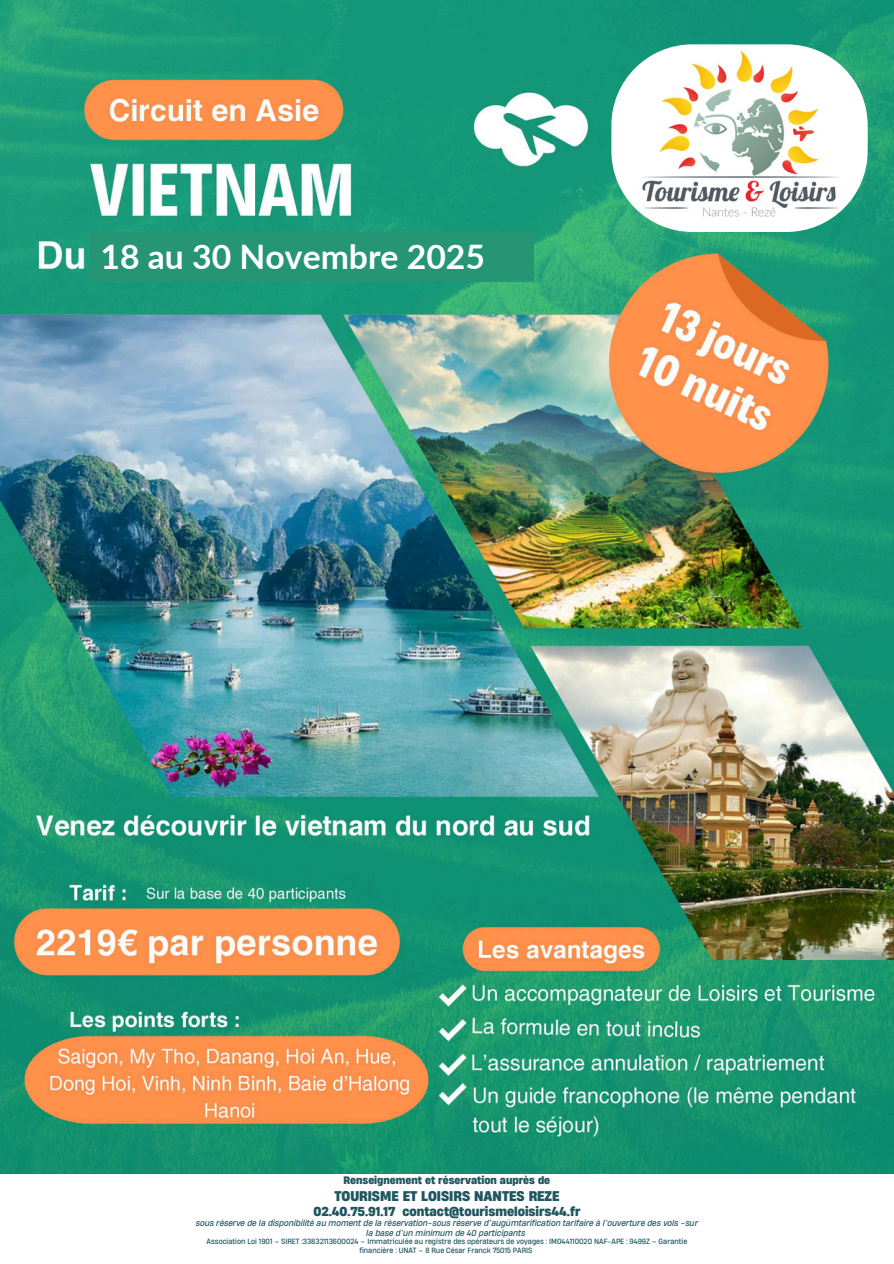
<style>
.page{position:relative;width:894px;height:1264px;background:#fff}
.page>*{position:absolute;margin:0;border:0;box-sizing:border-box;transform-origin:0 0}
.t1{font:700 33.75px "Lato";color:#fff}
.t2{font:700 13.2px "Heading Now 66";color:#20565f}
.t3{font:700 12.15px "Heading Now 66";color:#20565f}
.t4{font:700 10.2px "Heading Now 66";color:#20565f}
.t5{font:italic 8.1px/9.9px "Heading Now 64";color:#20565f;text-align:center}
.t6{font:7.2px/8.4px "Heading Now 64";color:#20565f;text-align:center}
</style>
<div class="page">
<img style="left:0;top:0;width:893px;height:1173px">
<img style="left:611px;top:44px;width:256px;height:188px;border-radius:81px">
<div style="left:89px;top:232px;width:444px;height:49px;background:#259573"></div>
<p class="t1" style="left:100px;top:235px;width:386px">18 au 30 Novembre 2025</p>
<p class="t4" style="left:343px;top:1173px;width:208px">Renseignement et réservation auprès de</p>
<p class="t2" style="left:334px;top:1186px;width:227px">TOURISME ET LOISIRS NANTES REZE</p>
<h1 class="t3" style="left:313px;top:1203px;width:268px">02.40.75.91.17 contact@tourismeloisirs44.fr</h1>
<p class="t5" style="left:196px;top:1217px;width:503px">sous réserve de la disponibilité au moment de la réservation-sous réserve d’augùmtarification tarifaire à l’ouverture des vols -sur la base d’un minimum de 40 participants</p>
<p class="t6" style="left:206px;top:1237px;width:482px">Association Loi 1901 – SIRET :33832113600024 – Immatriculée au registre des opérateurs de voyages : IM044110020 NAF-APE : 9499Z – Garantie financière : UNAT – 8 Rue César Franck 75015 PARIS</p>
</div>
